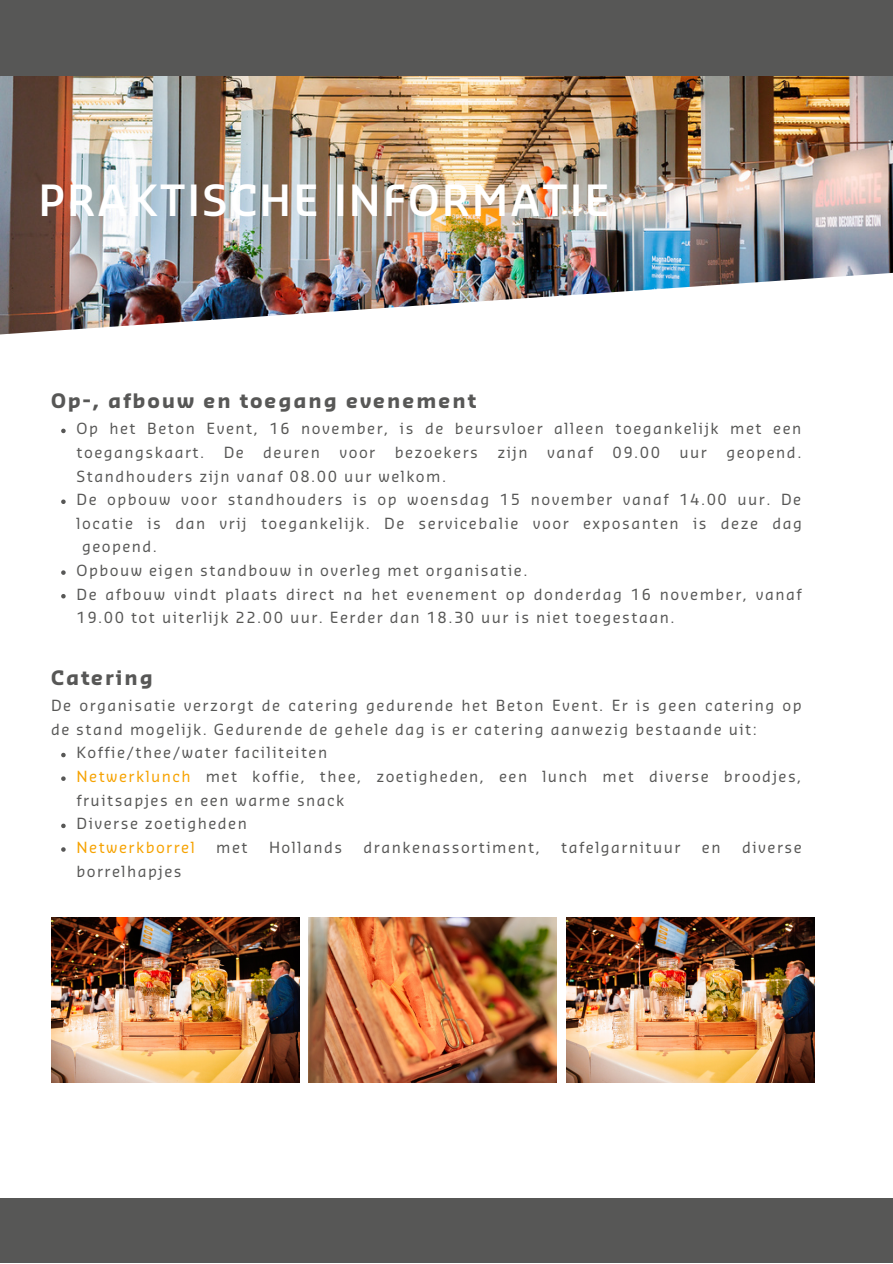
<style>
.page{position:relative;width:893px;height:1264px;background:#fff}
.page>*{position:absolute;margin:0;border:0;box-sizing:border-box;transform-origin:0 0}
.t1{font:600 42px "Sansa Pro";letter-spacing:.05em;color:#fff}
.t2{font:700 19.5px "Sansa Pro";letter-spacing:.1em;color:#575756}
.t3{font:15px/23.5px "Sansa Pro";letter-spacing:.1em;color:#575756}
.t4{font:15px "Sansa Pro";letter-spacing:.1em;color:#f6a200}
.s1{color:#f6a200}
</style>
<div class="page">
<img style="left:0;top:75px;width:892px;height:196px">
<div style="left:0;top:0;width:892px;height:75px;background:#575756"></div>
<img style="left:0;top:271px;width:892px;height:163px">
<div style="left:0;top:1197px;width:892px;height:65px;background:#575756"></div>
<img style="left:51px;top:917px;width:248px;height:165px">
<img style="left:308px;top:917px;width:249px;height:165px">
<img style="left:566px;top:917px;width:248px;height:165px">
<svg style="left:61px;top:428px;width:5px;height:5px"></svg>
<svg style="left:61px;top:499px;width:5px;height:5px"></svg>
<svg style="left:61px;top:570px;width:5px;height:5px"></svg>
<svg style="left:61px;top:594px;width:5px;height:4px"></svg>
<svg style="left:61px;top:752px;width:5px;height:5px"></svg>
<svg style="left:61px;top:776px;width:5px;height:5px"></svg>
<svg style="left:61px;top:823px;width:5px;height:5px"></svg>
<svg style="left:61px;top:847px;width:5px;height:4px"></svg>
<h1 class="t1" style="left:38px;top:182px;width:573px">PRAKTISCHE INFORMATIE</h1>
<h2 class="t2" style="left:51px;top:392px;width:426px">Op-, afbouw en toegang evenement</h2>
<p class="t3" style="left:76px;top:418px;width:726px">Op het Beton Event, 16 november, is de beursvloer alleen toegankelijk met een toegangskaart.</p>
<p class="t3" style="left:224px;top:441px;width:22px">De</p>
<p class="t3" style="left:263px;top:441px;width:58px">deuren</p>
<p class="t3" style="left:339px;top:441px;width:37px">voor</p>
<p class="t3" style="left:395px;top:441px;width:85px">bezoekers</p>
<p class="t3" style="left:497px;top:441px;width:32px">zijn</p>
<p class="t3" style="left:547px;top:441px;width:47px">vanaf</p>
<p class="t3" style="left:612px;top:441px;width:49px">09.00</p>
<p class="t3" style="left:679px;top:441px;width:29px">uur</p>
<p class="t3" style="left:726px;top:441px;width:76px">geopend.</p>
<p class="t3" style="left:76px;top:465px;width:371px">Standhouders zijn vanaf 08.00 uur welkom.</p>
<p class="t3" style="left:76px;top:488px;width:726px">De opbouw voor standhouders is op woensdag 15 november vanaf 14.00 uur. De</p>
<p class="t3" style="left:76px;top:512px;width:726px">locatie is dan vrij toegankelijk. De servicebalie voor exposanten is deze dag</p>
<p class="t3" style="left:82px;top:536px;width:76px">geopend.</p>
<p class="t3" style="left:76px;top:559px;width:452px">Opbouw eigen standbouw in overleg met organisatie.</p>
<p class="t3" style="left:76px;top:583px;width:726px">De afbouw vindt plaats direct na het evenement op donderdag 16 november, vanaf</p>
<p class="t3" style="left:76px;top:606px;width:599px">19.00 tot uiterlijk 22.00 uur. Eerder dan 18.30 uur is niet toegestaan.</p>
<h2 class="t2" style="left:51px;top:669px;width:103px">Catering</h2>
<p class="t3" style="left:51px;top:694px;width:752px">De organisatie verzorgt de catering gedurende het Beton Event. Er is geen catering op de stand mogelijk. Gedurende de gehele dag is er catering aanwezig bestaande uit:</p>
<p class="t3" style="left:76px;top:742px;width:726px">Koffie/thee/water faciliteiten<br><span class="s1">Netwerklunch</span> met koffie, thee, zoetigheden, een lunch met diverse broodjes, fruitsapjes en een warme snack<br>Diverse zoetigheden</p>
<p class="t4" style="left:76px;top:840px;width:120px">Netwerkborrel</p>
<p class="t3" style="left:216px;top:836px;width:33px">met</p>
<p class="t3" style="left:269px;top:836px;width:75px">Hollands</p>
<p class="t3" style="left:363px;top:836px;width:178px">drankenassortiment,</p>
<p class="t3" style="left:561px;top:836px;width:121px">tafelgarnituur</p>
<p class="t3" style="left:702px;top:836px;width:20px">en</p>
<p class="t3" style="left:742px;top:836px;width:61px">diverse</p>
<p class="t3" style="left:76px;top:860px;width:107px">borrelhapjes</p>
</div>
